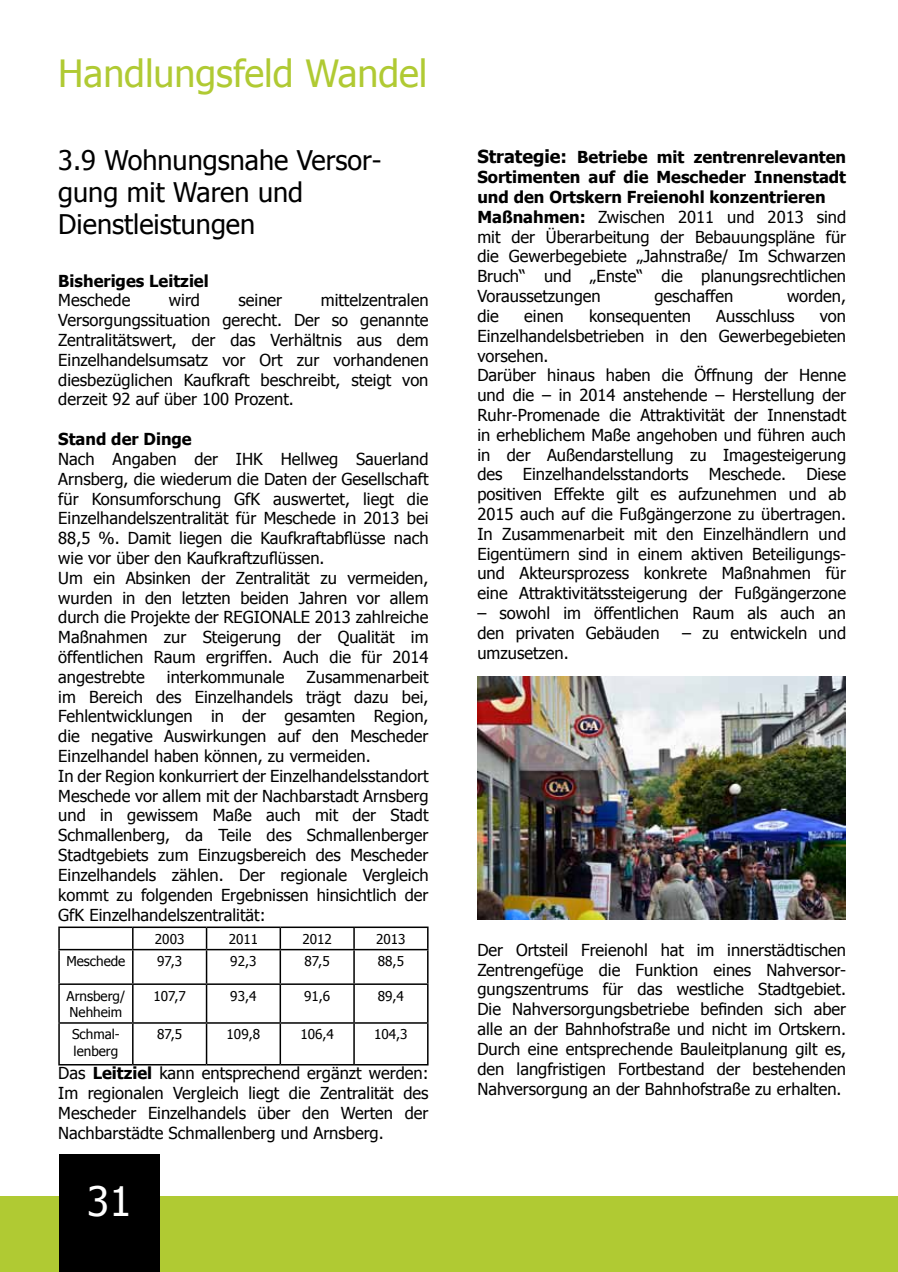
<style>
.page{position:relative;width:898px;height:1272px;background:#fff}
.page>*{position:absolute;margin:0;border:0;box-sizing:border-box;transform-origin:0 0}
.t1{font:40.5px "Tahoma";color:#fff}
.t2{font:37.5px "Tahoma";color:#b0ca33}
.t3{font:27px/32.4px "Tahoma";color:#000}
.t4{font:16.5px/19.8px "Tahoma";color:#000}
.t5{font:700 16.5px "Tahoma";color:#000}
.t6{font:13.5px/16.2px "Tahoma";color:#000}
.s1{font-weight:700}
.s2{font-weight:700;font-size:18px}
</style>
<div class="page">
<hr style="left:58px;top:926px;width:75px;height:2px;background:#000">
<hr style="left:58px;top:928px;width:2px;height:20px;background:#000">
<hr style="left:133px;top:926px;width:73px;height:2px;background:#000">
<svg style="left:132px;top:928px;width:1px;height:20px"></svg>
<hr style="left:206px;top:926px;width:74px;height:2px;background:#000">
<svg style="left:206px;top:928px;width:1px;height:20px"></svg>
<hr style="left:280px;top:926px;width:74px;height:2px;background:#000">
<hr style="left:279px;top:928px;width:2px;height:20px;background:#000">
<hr style="left:354px;top:926px;width:74px;height:2px;background:#000">
<svg style="left:353px;top:928px;width:1px;height:20px"></svg>
<svg style="left:427px;top:928px;width:1px;height:20px"></svg>
<hr style="left:58px;top:948px;width:75px;height:2px;background:#000">
<hr style="left:58px;top:950px;width:2px;height:33px;background:#000">
<hr style="left:133px;top:948px;width:73px;height:2px;background:#000">
<hr style="left:132px;top:950px;width:1px;height:33px;background:#000">
<hr style="left:206px;top:948px;width:74px;height:2px;background:#000">
<hr style="left:206px;top:950px;width:1px;height:33px;background:#000">
<hr style="left:280px;top:948px;width:74px;height:2px;background:#000">
<hr style="left:279px;top:950px;width:2px;height:33px;background:#000">
<hr style="left:354px;top:948px;width:74px;height:2px;background:#000">
<hr style="left:353px;top:950px;width:1px;height:33px;background:#000">
<hr style="left:427px;top:950px;width:1px;height:33px;background:#000">
<hr style="left:58px;top:983px;width:75px;height:1px;background:#000">
<hr style="left:58px;top:984px;width:2px;height:38px;background:#000">
<hr style="left:133px;top:983px;width:73px;height:1px;background:#000">
<hr style="left:132px;top:984px;width:1px;height:38px;background:#000">
<hr style="left:206px;top:983px;width:74px;height:1px;background:#000">
<hr style="left:206px;top:984px;width:1px;height:38px;background:#000">
<hr style="left:280px;top:983px;width:74px;height:1px;background:#000">
<hr style="left:279px;top:984px;width:2px;height:38px;background:#000">
<hr style="left:354px;top:983px;width:74px;height:1px;background:#000">
<hr style="left:353px;top:984px;width:1px;height:38px;background:#000">
<hr style="left:427px;top:984px;width:1px;height:38px;background:#000">
<hr style="left:58px;top:1022px;width:75px;height:1px;background:#000">
<hr style="left:58px;top:1023px;width:2px;height:40px;background:#000">
<hr style="left:133px;top:1022px;width:73px;height:1px;background:#000">
<hr style="left:132px;top:1023px;width:1px;height:40px;background:#000">
<hr style="left:206px;top:1022px;width:74px;height:1px;background:#000">
<hr style="left:206px;top:1023px;width:1px;height:40px;background:#000">
<hr style="left:280px;top:1022px;width:74px;height:1px;background:#000">
<hr style="left:279px;top:1023px;width:2px;height:40px;background:#000">
<hr style="left:354px;top:1022px;width:74px;height:1px;background:#000">
<hr style="left:353px;top:1023px;width:1px;height:40px;background:#000">
<hr style="left:427px;top:1023px;width:1px;height:40px;background:#000">
<hr style="left:58px;top:1063px;width:75px;height:2px;background:#000">
<hr style="left:133px;top:1063px;width:73px;height:2px;background:#000">
<hr style="left:206px;top:1063px;width:74px;height:2px;background:#000">
<hr style="left:280px;top:1063px;width:74px;height:2px;background:#000">
<hr style="left:354px;top:1063px;width:74px;height:2px;background:#000">
<div style="left:0;top:1196px;width:896px;height:75px;background:#b0ca33"></div>
<div style="left:59px;top:1154px;width:101px;height:117px;background:#000"></div>
<img style="left:477px;top:676px;width:368px;height:243px">
<h2 class="t2" style="left:58px;top:48px;width:370px">Handlungsfeld Wandel</h2>
<h3 class="t3" style="left:58px;top:142px;width:324px">3.9 Wohnungsnahe Versor&shy;gung mit Waren und<br>Dienstleistungen</h3>
<p class="t5" style="left:58px;top:269px;width:152px">Bisheriges Leitziel</p>
<p class="t4" style="left:58px;top:290px;width:74px">Meschede</p>
<p class="t4" style="left:169px;top:290px;width:33px">wird</p>
<p class="t4" style="left:238px;top:290px;width:45px">seiner</p>
<p class="t4" style="left:58px;top:290px;width:371px;text-align:justify;text-indent:262px">mittelzentralen Versorgungssituation gerecht. Der so genannte Zentralitätswert, der das Verhältnis aus dem Einzelhandelsumsatz vor Ort zur vorhandenen diesbezüglichen Kaufkraft beschreibt, steigt von derzeit 92 auf über 100 Prozent.</p>
<p class="t5" style="left:58px;top:427px;width:135px">Stand der Dinge</p>
<p class="t4" style="left:58px;top:448px;width:371px">Nach Angaben der IHK Hellweg Sauerland Arnsberg, die wiederum die Daten der Gesellschaft für Konsumforschung GfK auswertet, liegt die Einzelhandelszentralität für Meschede in 2013 bei 88,5 %. Damit liegen die Kaufkraftabflüsse nach wie vor über den Kaufkraftzuflüssen.<br>Um ein Absinken der Zentralität zu vermeiden, wurden in den letzten beiden Jahren vor allem durch die Projekte der REGIONALE 2013 zahlreiche Maßnahmen zur Steigerung der Qualität im öffentlichen Raum ergriffen. Auch die für 2014 angestrebte</p>
<p class="t4" style="left:58px;top:666px;width:371px;text-indent:248px">Zusammenarbeit im Bereich des Einzelhandels trägt dazu bei, Fehlentwicklungen in der gesamten Region, die negative Auswirkungen auf den Mescheder Einzelhandel haben können, zu vermeiden.<br>In der Region konkurriert der Einzelhandelsstandort Meschede vor allem mit der Nachbarstadt Arnsberg und in gewissem Maße auch mit der Stadt Schmallenberg, da Teile des Schmallenberger Stadtgebiets zum Einzugsbereich des Mescheder Einzelhandels zählen. Der regionale Vergleich kommt zu folgenden Ergebnissen hinsichtlich der GfK Einzelhandelszentralität:</p>
<p class="t6" style="left:155px;top:930px;width:31px">2003</p>
<p class="t6" style="left:228px;top:930px;width:31px">2011</p>
<p class="t6" style="left:302px;top:930px;width:31px">2012</p>
<p class="t6" style="left:376px;top:930px;width:31px">2013</p>
<p class="t6" style="left:66px;top:952px;width:60px">Meschede</p>
<p class="t6" style="left:157px;top:952px;width:27px">97,3</p>
<p class="t6" style="left:230px;top:952px;width:28px">92,3</p>
<p class="t6" style="left:304px;top:952px;width:27px">87,5</p>
<p class="t6" style="left:377px;top:952px;width:28px">88,5</p>
<p class="t6" style="left:67px;top:986px;width:60px">Arnsberg/<br>Nehheim</p>
<p class="t6" style="left:153px;top:986px;width:34px">107,7</p>
<p class="t6" style="left:230px;top:986px;width:28px">93,4</p>
<p class="t6" style="left:304px;top:986px;width:28px">91,6</p>
<p class="t6" style="left:377px;top:986px;width:28px">89,4</p>
<p class="t6" style="left:72px;top:1025px;width:49px">Schmal&shy;lenberg</p>
<p class="t6" style="left:157px;top:1025px;width:27px">87,5</p>
<p class="t6" style="left:226px;top:1025px;width:35px">109,8</p>
<p class="t6" style="left:300px;top:1025px;width:35px">106,4</p>
<p class="t6" style="left:374px;top:1025px;width:35px">104,3</p>
<p class="t4" style="left:58px;top:1062px;width:371px;text-align:justify">Das <span class="s1">Leitziel</span> kann entsprechend ergänzt werden:<br>Im regionalen Vergleich liegt die Zentralität des Mescheder Einzelhandels über den Werten der Nachbarstädte Schmallenberg und Arnsberg.</p>
<p class="t4" style="left:167px;top:666px;width:119px">interkommunale</p>
<h1 class="t1" style="left:87px;top:1173px;width:46px">31</h1>
<p class="t4" style="left:477px;top:147px;width:370px"><span class="s2">Strategie:</span> <span class="s1">Betriebe mit zentrenrelevanten Sortimenten auf die Mescheder Innenstadt und den Ortskern Freienohl konzentrieren Maßnahmen:</span> Zwischen 2011 und 2013 sind mit der Überarbeitung der Bebauungspläne für die Gewerbegebiete „Jahnstraße/ Im Schwarzen Bruch“ und „Enste“ die planungsrechtlichen Voraussetzungen</p>
<p class="t4" style="left:654px;top:285px;width:80px">geschaffen</p>
<p class="t4" style="left:786px;top:285px;width:61px">worden,</p>
<p class="t4" style="left:477px;top:305px;width:23px">die</p>
<p class="t4" style="left:524px;top:305px;width:41px">einen</p>
<p class="t4" style="left:589px;top:305px;width:103px">konsequenten</p>
<p class="t4" style="left:716px;top:305px;width:80px">Ausschluss</p>
<p class="t4" style="left:477px;top:305px;width:370px;text-indent:342px">von Einzelhandelsbetrieben in den Gewerbegebieten vorsehen.<br>Darüber hinaus haben die Öffnung der Henne und die – in 2014 anstehende – Herstellung der Ruhr-Promenade die Attraktivität der Innenstadt in erheblichem Maße angehoben und führen auch in der Außendarstellung zu Imagesteigerung des Einzelhandelsstandorts Meschede. Diese positiven Effekte gilt es aufzunehmen und ab 2015 auch auf die Fußgängerzone zu übertragen.<br>In Zusammenarbeit mit den Einzelhändlern und Eigentümern sind in einem aktiven Beteiligungs&shy;und Akteursprozess konkrete Maßnahmen für eine Attraktivitätssteigerung der Fußgängerzone</p>
<p class="t4" style="left:477px;top:602px;width:370px">– sowohl im öffentlichen Raum als auch an den privaten Gebäuden</p>
<p class="t4" style="left:682px;top:622px;width:165px">– zu entwickeln und</p>
<p class="t4" style="left:477px;top:642px;width:93px">umzusetzen.</p>
<p class="t4" style="left:477px;top:939px;width:370px;text-align:justify">Der Ortsteil Freienohl hat im innerstädtischen Zentrengefüge die Funktion eines Nahversor&shy;gungszentrums für das westliche Stadtgebiet.<br>Die Nahversorgungsbetriebe befinden sich aber alle an der Bahnhofstraße und nicht im Ortskern.<br>Durch eine entsprechende Bauleitplanung gilt es, den langfristigen Fortbestand der bestehenden Nahversorgung an der Bahnhofstraße zu erhalten.</p>
</div>
